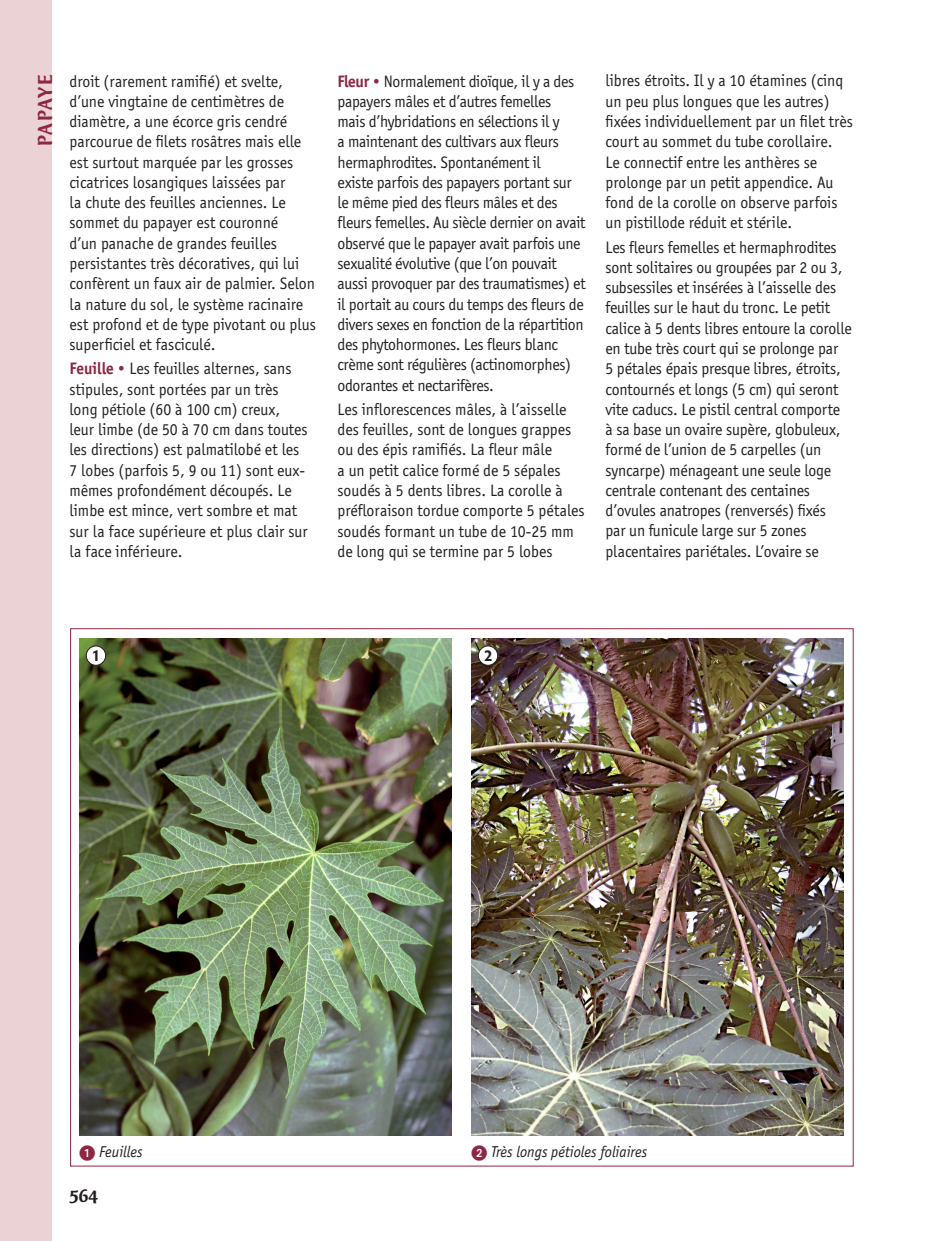
<style>
.page{position:relative;width:943px;height:1241px;background:#fff}
.page>*{position:absolute;margin:0;border:0;box-sizing:border-box;transform-origin:0 0}
.t1{font:500 21px "CT Mercurius Std";letter-spacing:.015em;color:#8e2743}
.t2{font:500 19.25px "CT Mercurius Std";color:#231f20}
.t3{font:16.62px/20.3px "Officina Sans ITC Pro";color:#231f20;scale:.95 1}
.t4{font:16.62px/20.3px "Officina Sans ITC Pro";letter-spacing:-.02em;color:#231f20;scale:.95 1}
.t5{font:italic 15.75px "Officina Sans ITC Pro";color:#231f20;scale:.95 1}
.t6{font:700 15.75px "Hypatia Sans Pro";color:#231f20}
.s1{font-weight:700;color:#8e2743}
.s2{font-family:"European Pi One";font-style:normal;color:#8e2743}
</style>
<div class="page">
<div style="left:0;top:0;width:52px;height:1240px;background:#ebd3d5"></div>
<img style="left:79px;top:638px;width:372px;height:497px">
<img style="left:471px;top:638px;width:372px;height:497px">
<div style="left:86px;top:646px;width:20px;height:19px;background:#fff;border-radius:50%"></div>
<div style="left:86px;top:645px;width:20px;height:20px;border:1px solid #231f20;border-radius:50%"></div>
<div style="left:478px;top:646px;width:19px;height:19px;background:#fff;border-radius:50%"></div>
<div style="left:478px;top:645px;width:20px;height:20px;border:1px solid #231f20;border-radius:50%"></div>
<p class="t1" style="left:37px;top:146px;width:73px;rotate:-90deg">PAPAYE</p>
<p class="t3" style="left:69px;top:72px;width:261px">droit (rarement ramifié) et svelte, d’une vingtaine de centimètres de diamètre, a une écorce gris cendré parcourue de filets rosâtres mais elle est surtout marquée par les grosses cicatrices losangiques laissées par<br>la chute des feuilles anciennes. Le sommet du papayer est couronné<br>d’un panache de grandes feuilles persistantes très décoratives, qui lui confèrent un faux air de palmier. Selon la nature du sol, le système racinaire est profond et de type pivotant ou plus superficiel et fasciculé.</p>
<p class="t3" style="left:69px;top:360px;width:252px"><span class="s1">Feuille •</span> Les feuilles alternes, sans stipules, sont portées par un très long pétiole (60 à 100 cm) creux, leur limbe (de 50 à 70 cm dans toutes les directions) est palmatilobé et les 7 lobes (parfois 5, 9 ou 11) sont eux&shy;mêmes profondément découpés. Le limbe est mince, vert sombre et mat sur la face supérieure et plus clair sur la face inférieure.</p>
<p class="t4" style="left:337px;top:72px;width:263px"><span class="s1">Fleur •</span> Normalement dioïque, il y a des papayers mâles et d’autres femelles<br>mais d’hybridations en sélections il y<br>a maintenant des cultivars aux fleurs hermaphrodites. Spontanément il<br>existe parfois des papayers portant sur le même pied des fleurs mâles et des fleurs femelles. Au siècle dernier on avait observé que le papayer avait parfois une sexualité évolutive (que l’on pouvait aussi provoquer par des traumatismes) et il portait au cours du temps des fleurs de divers sexes en fonction de la répartition des phytohormones. Les fleurs blanc crème sont régulières (actinomorphes) odorantes et nectarifères.</p>
<p class="t3" style="left:337px;top:400px;width:262px">Les inflorescences mâles, à l’aisselle des feuilles, sont de longues grappes ou des épis ramifiés. La fleur mâle<br>a un petit calice formé de 5 sépales soudés à 5 dents libres. La corolle à préfloraison tordue comporte 5 pétales soudés formant un tube de 10-25 mm de long qui se termine par 5 lobes</p>
<p class="t3" style="left:605px;top:72px;width:262px">libres étroits. Il y a 10 étamines (cinq un peu plus longues que les autres) fixées individuellement par un filet très court au sommet du tube corollaire.<br>Le connectif entre les anthères se prolonge par un petit appendice. Au fond de la corolle on observe parfois un pistillode réduit et stérile.</p>
<p class="t3" style="left:605px;top:238px;width:261px">Les fleurs femelles et hermaphrodites sont solitaires ou groupées par 2 ou 3, subsessiles et insérées à l’aisselle des feuilles sur le haut du tronc. Le petit calice à 5 dents libres entoure la corolle en tube très court qui se prolonge par<br>5 pétales épais presque libres, étroits, contournés et longs (5 cm) qui seront vite caducs. Le pistil central comporte<br>à sa base un ovaire supère, globuleux, formé de l’union de 5 carpelles (un syncarpe) ménageant une seule loge centrale contenant des centaines d’ovules anatropes (renversés) fixés<br>par un funicule large sur 5 zones placentaires pariétales. L’ovaire se</p>
<p class="t6" style="left:92px;top:646px;width:10px">1</p>
<p class="t6" style="left:483px;top:646px;width:10px">2</p>
<p class="t5" style="left:79px;top:1145px;width:68px"><span class="s2">-</span> Feuilles</p>
<p class="t5" style="left:491px;top:1145px;width:166px">Très longs pétioles foliaires</p>
<p class="t2" style="left:69px;top:1188px;width:30px">564</p>
</div>
